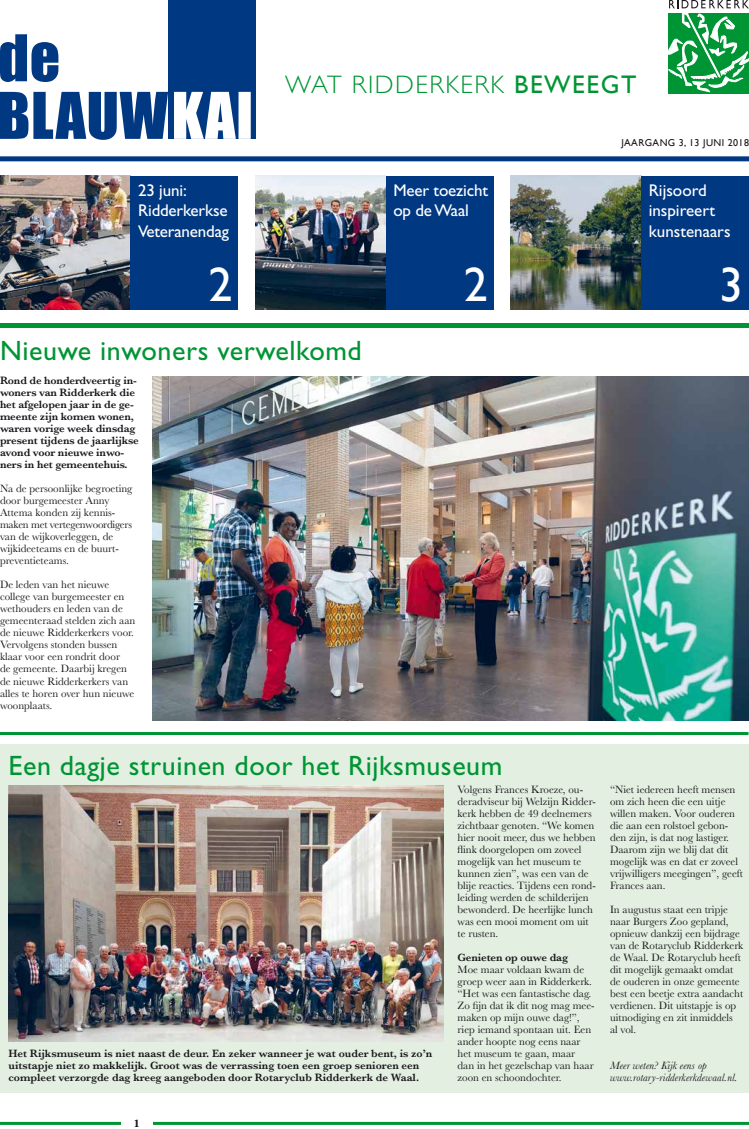
<style>
.page{position:relative;width:749px;height:1129px;background:#fff}
.page>*{position:absolute;margin:0;border:0;box-sizing:border-box;transform-origin:0 0}
.t1{font:48px "Gill Sans";color:#fff}
.t2{font:28px "Gill Sans Std";letter-spacing:.02em;color:#009534}
.t3{font:300 25.4px "Gill Sans Std";letter-spacing:.06em;color:#009534}
.t4{font:17px/20.4px "Gill Sans Std";letter-spacing:-.01em;color:#fff}
.t5{font:11px/12px "Baskerville";color:#1a171c}
.t6{font:600 11px/12px "Baskerville";letter-spacing:-.01em;color:#1a171c}
.t7{font:italic 11px/12px "Baskerville";letter-spacing:.01em;color:#1a171c}
.t8{font:700 11px "Baskerville";color:#1a171c}
.t9{font:10px "Gill Sans";letter-spacing:.04em;color:#1a171c}
.s1{font-family:"Gill Sans";font-weight:400}
</style>
<div class="page">
<img style="left:152px;top:376px;width:596px;height:344px">
<hr style="left:0;top:1121px;width:748px;height:3px;background:#009534">
<div style="left:121px;top:1111px;width:31px;height:17px;background:#fff"></div>
<div style="left:0;top:156px;width:748px;height:5px;background:#003882"></div>
<svg style="left:0;top:34px;width:58px;height:48px"></svg>
<svg style="left:0;top:92px;width:168px;height:48px"></svg>
<div style="left:168px;top:0;width:87px;height:139px;background:#003882"></div>
<svg style="left:174px;top:92px;width:77px;height:47px"></svg>
<img style="left:510px;top:176px;width:131px;height:133px">
<div style="left:641px;top:176px;width:107px;height:133px;background:#003882"></div>
<img style="left:0;top:176px;width:130px;height:133px">
<div style="left:130px;top:176px;width:108px;height:133px;background:#003882"></div>
<img style="left:255px;top:176px;width:131px;height:133px">
<div style="left:386px;top:176px;width:107px;height:133px;background:#003882"></div>
<div style="left:0;top:323px;width:748px;height:5px;background:#009534"></div>
<svg style="left:668px;top:0;width:80px;height:93px"></svg>
<div style="left:0;top:744px;width:748px;height:348px;background:#e3f0e1"></div>
<hr style="left:0;top:732px;width:748px;height:3px;background:#009534">
<img style="left:9px;top:785px;width:435px;height:256px">
<h3 class="t3" style="left:285px;top:70px;width:353px">WAT RIDDERKERK <span class="s1">BEWEEGT</span></h3>
<h3 class="t4" style="left:138px;top:180px;width:92px">23 juni:<br>Ridderkerkse<br>Veteranendag</h3>
<h1 class="t1" style="left:208px;top:257px;width:25px">2</h1>
<h2 class="t2" style="left:0;top:334px;width:363px">Nieuwe inwoners verwelkomd</h2>
<p class="t6" style="left:0;top:374px;width:140px">Rond de honderdveertig in&shy;woners van Ridderkerk die het afgelopen jaar in de ge&shy;meente zijn komen wonen, waren vorige week dinsdag present tijdens de jaarlijkse avond voor nieuwe inwo&shy;ners in het gemeentehuis.</p>
<p class="t5" style="left:0;top:483px;width:134px">Na de persoonlijke begroeting door burgemeester Anny<br>Attema konden zij kennis&shy;maken met vertegenwoordigers van de wijkoverleggen, de wijkideeteams en de buurt&shy;preventieteams.</p>
<p class="t5" style="left:0;top:579px;width:137px">De leden van het nieuwe college van burgemeester en wethouders en leden van de gemeenteraad stelden zich aan de nieuwe Ridderkerkers voor.<br>Vervolgens stonden bussen klaar voor een rondrit door<br>de gemeente. Daarbij kregen de nieuwe Ridderkerkers van alles te horen over hun nieuwe woonplaats.</p>
<h3 class="t4" style="left:393px;top:180px;width:96px">Meer toezicht op de Waal</h3>
<p class="t9" style="left:621px;top:137px;width:129px">JAARGANG 3, 13 JUNI 2018</p>
<h3 class="t4" style="left:648px;top:180px;width:83px">Rijsoord inspireert kunstenaars</h3>
<h1 class="t1" style="left:464px;top:257px;width:25px">2</h1>
<h1 class="t1" style="left:719px;top:257px;width:25px">3</h1>
<h2 class="t2" style="left:9px;top:749px;width:495px">Een dagje struinen door het Rijksmuseum</h2>
<p class="t6" style="left:9px;top:1046px;width:425px">Het Rijksmuseum is niet naast de deur. En zeker wanneer je wat ouder bent, is zo’n uitstapje niet zo makkelijk. Groot was de verrassing toen een groep senioren een compleet verzorgde dag kreeg aangeboden door Rotaryclub Ridderkerk de Waal.</p>
<p class="t5" style="left:457px;top:783px;width:140px">Volgens Frances Kroeze, ou&shy;deradviseur bij Welzijn Ridder&shy;kerk hebben de 49 deelnemers zichtbaar genoten. “We komen hier nooit meer, dus we hebben flink doorgelopen om zoveel mogelijk van het museum te kunnen zien”, was een van de blije reacties. Tijdens een rond&shy;leiding werden de schilderijen bewonderd. De heerlijke lunch was een mooi moment om uit te rusten.</p>
<p class="t6" style="left:457px;top:950px;width:112px">Genieten op ouwe dag</p>
<p class="t5" style="left:457px;top:963px;width:138px">Moe maar voldaan kwam de groep weer aan in Ridderkerk. “Het was een fantastische dag.<br>Zo fijn dat ik dit nog mag mee&shy;maken op mijn ouwe dag!”, riep iemand spontaan uit. Een ander hoopte nog eens naar het museum te gaan, maar dan in het gezelschap van haar zoon en schoondochter.</p>
<p class="t5" style="left:610px;top:783px;width:134px">“Niet iedereen heeft mensen om zich heen die een uitje willen maken. Voor ouderen die aan een rolstoel gebon&shy;den zijn, is dat nog lastiger.<br>Daarom zijn we blij dat dit mogelijk was en dat er zoveel vrijwilligers meegingen”, geeft<br>Frances aan.</p>
<p class="t5" style="left:610px;top:903px;width:135px">In augustus staat een tripje naar Burgers Zoo gepland, opnieuw dankzij een bijdrage van de Rotaryclub Ridderkerk de Waal. De Rotaryclub heeft dit mogelijk gemaakt omdat de ouderen in onze gemeente best een beetje extra aandacht verdienen. Dit uitstapje is op uitnodiging en zit inmiddels al vol.</p>
<p class="t7" style="left:610px;top:1059px;width:129px">Meer weten? Kijk eens op www.rotary-ridderkerkdewaal.nl.</p>
<p class="t8" style="left:134px;top:1115px;width:7px">1</p>
</div>
